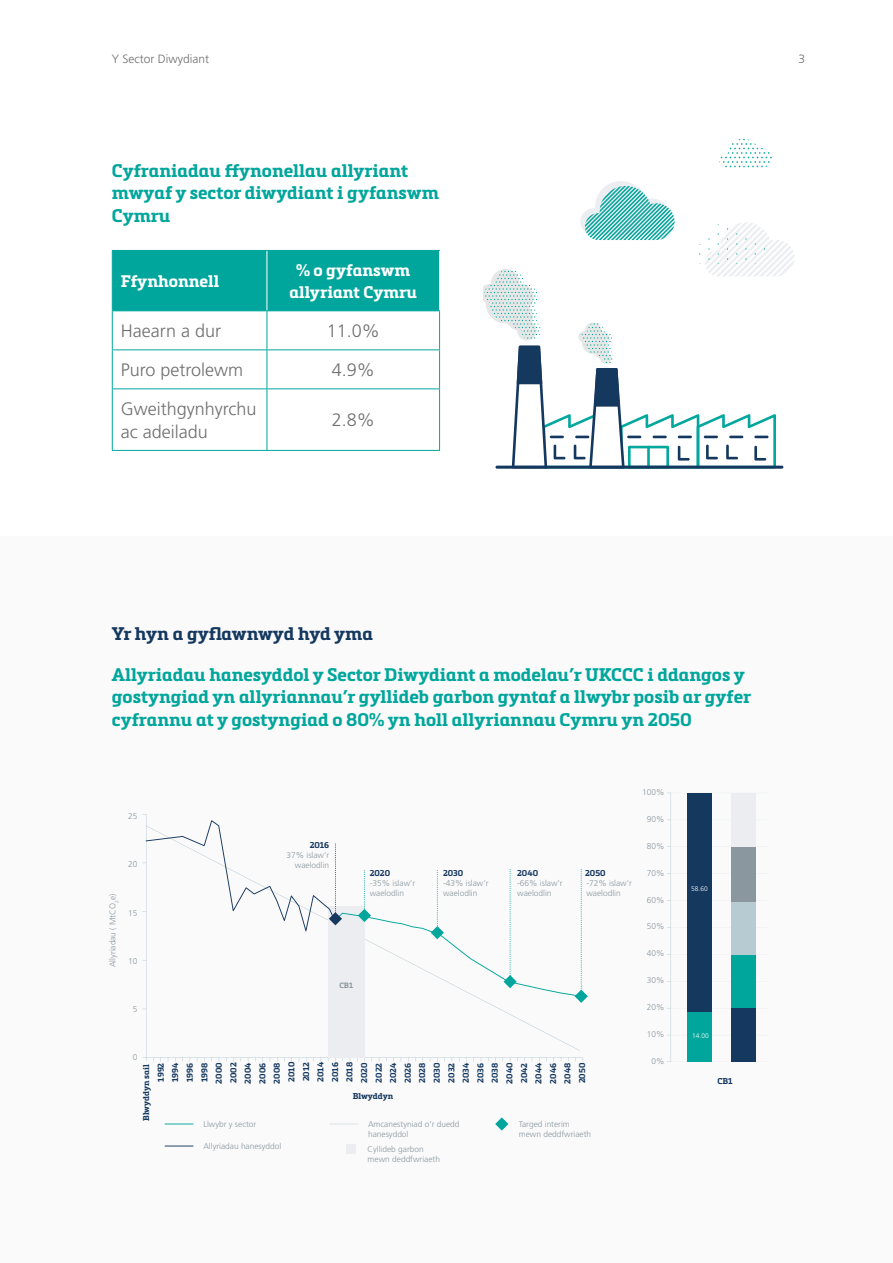
<style>
.page{position:relative;width:893px;height:1263px;background:#fff}
.page>*{position:absolute;margin:0;border:0;box-sizing:border-box;transform-origin:0 0}
.t1{font:700 18px/22.5px "Metronic Slab Pro";color:#00a69c}
.t2{font:300 18px/22.5px "Frutiger LT Std";color:#706f6f}
.t3{font:700 18px "Metronic Slab Pro";letter-spacing:-.005em;color:#15385f}
.t4{font:700 16.5px/22.5px "Metronic Slab Pro";color:#fff;text-align:center}
.t5{font:300 12px "Frutiger LT Std";color:#706f6f}
.t6{font:300 8.4px/10.1px "Frutiger LT Std";color:#8a979f}
.t7{font:700 8.4px/14.5px "Metronic Slab Pro";color:#15385f}
.t8{font:700 7.5px "Metronic Slab Pro";color:#8a979f}
.t9{font:300 6.6px "Frutiger LT Std";color:#fff}
</style>
<div class="page">
<div style="left:0;top:537px;width:893px;height:726px;background:#fafafa"></div>
<div style="left:113px;top:251px;width:326px;height:59px;background:#00a69c"></div>
<hr style="left:267px;top:251px;width:1px;height:59px;background:#fff">
<hr style="left:112px;top:251px;width:1px;height:59px;background:#00a69c">
<hr style="left:112px;top:250px;width:155px;height:1px;background:#00a69c">
<hr style="left:267px;top:250px;width:173px;height:1px;background:#00a69c">
<hr style="left:112px;top:311px;width:1px;height:38px;background:#00a69c">
<hr style="left:112px;top:350px;width:1px;height:38px;background:#00a69c">
<hr style="left:112px;top:389px;width:1px;height:61px;background:#00a69c">
<hr style="left:112px;top:310px;width:155px;height:1px;background:#00a69c">
<hr style="left:267px;top:311px;width:1px;height:38px;background:#00a69c">
<hr style="left:267px;top:350px;width:1px;height:38px;background:#00a69c">
<hr style="left:267px;top:389px;width:1px;height:61px;background:#00a69c">
<hr style="left:267px;top:310px;width:173px;height:1px;background:#00a69c">
<hr style="left:439px;top:311px;width:1px;height:38px;background:#00a69c">
<hr style="left:439px;top:350px;width:1px;height:38px;background:#00a69c">
<hr style="left:439px;top:389px;width:1px;height:61px;background:#00a69c">
<hr style="left:112px;top:349px;width:155px;height:1px;background:#00a69c">
<hr style="left:112px;top:388px;width:155px;height:1px;background:#00a69c">
<hr style="left:112px;top:450px;width:155px;height:1px;background:#00a69c">
<hr style="left:267px;top:349px;width:173px;height:1px;background:#00a69c">
<hr style="left:267px;top:388px;width:173px;height:1px;background:#00a69c">
<hr style="left:267px;top:450px;width:173px;height:1px;background:#00a69c">
<hr style="left:495px;top:466px;width:288px;height:3px;background:#15385f;border-radius:2px">
<svg style="left:719px;top:139px;width:53px;height:29px"></svg>
<svg style="left:483px;top:181px;width:311px;height:287px"></svg>
<div style="left:328px;top:906px;width:37px;height:152px;background:#ecedf0"></div>
<svg style="left:142px;top:814px;width:433px;height:183px"></svg>
<svg style="left:575px;top:869px;width:13px;height:134px"></svg>
<svg style="left:495px;top:1117px;width:13px;height:13px"></svg>
<div style="left:346px;top:1144px;width:9px;height:10px;background:#ecedf0"></div>
<svg style="left:165px;top:1123px;width:28px;height:1px"></svg>
<svg style="left:165px;top:1145px;width:28px;height:1px"></svg>
<svg style="left:330px;top:1124px;width:28px;height:1px"></svg>
<svg style="left:667px;top:793px;width:89px;height:269px"></svg>
<div style="left:687px;top:793px;width:24px;height:219px;background:#15385f"></div>
<div style="left:687px;top:1012px;width:24px;height:49px;background:#00a69c"></div>
<div style="left:732px;top:1008px;width:24px;height:53px;background:#15385f"></div>
<div style="left:732px;top:955px;width:24px;height:53px;background:#00a69c"></div>
<div style="left:732px;top:901px;width:24px;height:54px;background:#b7cbd2"></div>
<div style="left:732px;top:845px;width:24px;height:56px;background:#8a979f"></div>
<div style="left:732px;top:793px;width:24px;height:53px;background:#ecedf0"></div>
<h3 class="t5" style="left:112px;top:52px;width:99px">Y Sector Diwydiant</h3>
<h3 class="t5" style="left:798px;top:52px;width:8px">3</h3>
<h1 class="t1" style="left:112px;top:159px;width:329px">Cyfraniadau ffynonellau allyriant mwyaf y sector diwydiant i gyfanswm<br>Cymru</h1>
<h2 class="t4" style="left:121px;top:269px;width:100px">Ffynhonnell</h2>
<h2 class="t4" style="left:289px;top:258px;width:129px">% o gyfanswm allyriant Cymru</h2>
<h1 class="t2" style="left:121px;top:320px;width:102px">Haearn a dur</h1>
<h1 class="t2" style="left:327px;top:320px;width:55px">11.0%</h1>
<h1 class="t2" style="left:121px;top:359px;width:124px">Puro petrolewm</h1>
<h1 class="t2" style="left:332px;top:359px;width:45px">4.9%</h1>
<h1 class="t2" style="left:121px;top:398px;width:137px">Gweithgynhyrchu ac adeiladu</h1>
<h1 class="t2" style="left:332px;top:409px;width:45px">2.8%</h1>
<h1 class="t3" style="left:112px;top:622px;width:263px">Yr hyn a gyflawnwyd hyd yma</h1>
<h1 class="t1" style="left:112px;top:663px;width:641px">Allyriadau hanesyddol y Sector Diwydiant a modelau’r UKCCC i ddangos y gostyngiad yn allyriannau’r gyllideb garbon gyntaf a llwybr posib ar gyfer cyfrannu at y gostyngiad o 80% yn holl allyriannau Cymru yn 2050</h1>
<p class="t6" style="left:128px;top:811px;width:11px">25</p>
<p class="t6" style="left:128px;top:859px;width:11px">20</p>
<p class="t6" style="left:108px;top:967px;width:75px;rotate:-90deg">Allyriadau ( MtCO<sub>2</sub>e)</p>
<p class="t6" style="left:128px;top:908px;width:11px">15</p>
<p class="t6" style="left:128px;top:956px;width:11px">10</p>
<p class="t6" style="left:133px;top:1004px;width:6px">5</p>
<p class="t7" style="left:310px;top:837px;width:21px">2016</p>
<p class="t6" style="left:286px;top:850px;width:44px;text-align:right">37% islaw’r waelodlin</p>
<p class="t7" style="left:370px;top:865px;width:22px">2020</p>
<p class="t6" style="left:370px;top:878px;width:47px">-35% islaw’r waelodlin</p>
<p class="t7" style="left:443px;top:865px;width:22px">2030</p>
<p class="t6" style="left:443px;top:878px;width:47px">-43% islaw’r waelodlin</p>
<p class="t7" style="left:517px;top:865px;width:22px">2040</p>
<p class="t6" style="left:517px;top:878px;width:47px">-66% islaw’r waelodlin</p>
<p class="t7" style="left:585px;top:865px;width:22px">2050</p>
<p class="t6" style="left:586px;top:878px;width:47px">-72% islaw’r waelodlin</p>
<p class="t8" style="left:339px;top:981px;width:15px">CB1</p>
<p class="t6" style="left:133px;top:1052px;width:6px">0</p>
<p class="t7" style="left:139px;top:1083px;width:23px;text-indent:-38px;rotate:-90deg">Blwyddyn sail<br>1992<br>1994<br>1996<br>1998<br>2000<br>2002<br>2004<br>2006<br>2008<br>2010<br>2012<br>2014<br>2016<br>2018<br>2020<br>2022<br>2024<br>2026<br>2028<br>2030<br>2032<br>2034<br>2036<br>2038<br>2040<br>2042<br>2044<br>2046<br>2048<br>2050</p>
<p class="t7" style="left:353px;top:1088px;width:42px">Blwyddyn</p>
<p class="t6" style="left:203px;top:1119px;width:54px">Llwybr y sector</p>
<p class="t6" style="left:203px;top:1141px;width:79px">Allyriadau hanesyddol</p>
<p class="t6" style="left:368px;top:1119px;width:93px">Amcanestyniad o’r duedd hanesyddol</p>
<p class="t6" style="left:519px;top:1119px;width:74px">Targed interim mewn deddfwriaeth</p>
<p class="t6" style="left:368px;top:1144px;width:74px">Cyllideb garbon mewn deddfwriaeth</p>
<p class="t6" style="left:642px;top:787px;width:24px">100%</p>
<p class="t6" style="left:647px;top:814px;width:19px">90%</p>
<p class="t6" style="left:647px;top:841px;width:19px">80%</p>
<p class="t6" style="left:647px;top:868px;width:19px">70%</p>
<p class="t6" style="left:647px;top:895px;width:19px">60%</p>
<p class="t6" style="left:647px;top:922px;width:19px">50%</p>
<p class="t6" style="left:647px;top:948px;width:19px">40%</p>
<p class="t6" style="left:647px;top:975px;width:19px">30%</p>
<p class="t6" style="left:647px;top:1002px;width:19px">20%</p>
<p class="t6" style="left:647px;top:1029px;width:19px">10%</p>
<p class="t6" style="left:652px;top:1056px;width:15px">0%</p>
<p class="t9" style="left:691px;top:885px;width:18px">58.60</p>
<p class="t9" style="left:692px;top:1031px;width:18px">14.00</p>
<p class="t7" style="left:717px;top:1073px;width:17px">CB1</p>
</div>
